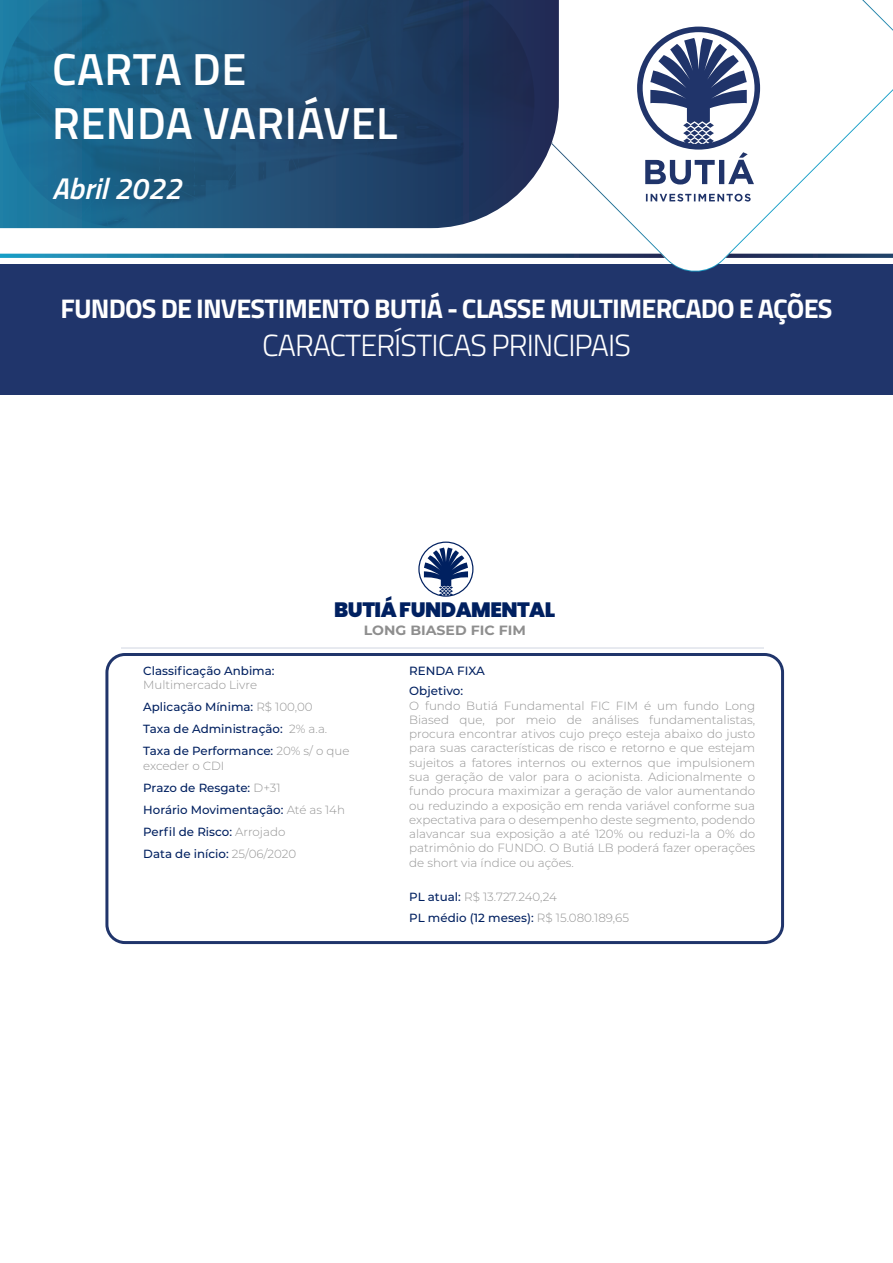
<style>
.page{position:relative;width:893px;height:1263px;background:#fff}
.page>*{position:absolute;margin:0;border:0;box-sizing:border-box;transform-origin:0 0}
.t1{font:600 45px "Titillium Web";letter-spacing:.01em;color:#fff}
.t2{font:300 30.6px "Titillium Web";letter-spacing:-.03em;color:#fff}
.t3{font:italic 600 30px "Titillium Web";color:#fff}
.t4{font:700 27px "Titillium Web";letter-spacing:-.03em;color:#fff}
.t5{font:900 20.7px "Poppins";letter-spacing:-.025em;color:#002060}
.t6{font:700 13.35px "Montserrat";color:#8e8e8e;scale:1.05 1}
.t7{font:300 11.85px/14.2px "Montserrat";color:#939393;text-align:justify}
.t8{font:500 11.85px/22.2px "Montserrat";color:#002060}
.s1{font-weight:300;color:#939393}
.s2{font-weight:500;color:#002060}
</style>
<div class="page">
<svg style="left:121px;top:647px;width:642px;height:2px"></svg>
<div style="left:418px;top:541px;width:55px;height:56px;border:1px solid #002060;border-radius:50%"></div>
<svg style="left:424px;top:547px;width:44px;height:49px"></svg>
<div style="left:0;top:265px;width:893px;height:130px;background:#20356b"></div>
<svg style="left:549px;top:0;width:344px;height:272px"></svg>
<svg style="left:0;top:0;width:559px;height:228px;background:#265479"></svg>
<svg style="left:637px;top:27px;width:123px;height:175px"></svg>
<svg style="left:0;top:254px;width:665px;height:4px;background:#256389"></svg>
<svg style="left:726px;top:254px;width:167px;height:4px"></svg>
<div style="left:105px;top:653px;width:679px;height:291px;border:3px solid #20356b;border-radius:18px"></div>
<p class="t1" style="left:52px;top:35px;width:196px">CARTA DE</p>
<p class="t1" style="left:52px;top:89px;width:347px">RENDA VARIÁVEL</p>
<p class="t3" style="left:52px;top:166px;width:131px">Abril 2022</p>
<p class="t4" style="left:60px;top:288px;width:773px">FUNDOS DE INVESTIMENTO BUTIÁ - CLASSE MULTIMERCADO E AÇÕES</p>
<p class="t2" style="left:262px;top:323px;width:370px">CARACTERÍSTICAS PRINCIPAIS</p>
<p class="t5" style="left:334px;top:598px;width:222px">BUTIÁ FUNDAMENTAL</p>
<p class="t6" style="left:364px;top:620px;width:156px">LONG BIASED FIC FIM</p>
<p class="t8" style="left:143px;top:663px;width:133px;line-height:14.2px">Classificação Anbima:<br><span class="s1">Multimercado Livre</span></p>
<p class="t8" style="left:143px;top:695px;width:208px">Aplicação Mínima: <span class="s1">R$ 100,00<br></span>Taxa de Administração: <span class="s1">2% a.a.<br></span>Taxa de Performance: <span class="s1">20% s/ o que</span></p>
<p class="t8" style="left:143px;top:754px;width:203px"><span class="s1">exceder o CDI<br></span>Prazo de Resgate: <span class="s1">D+31<br></span>Horário Movimentação: <span class="s1">Até as 14h<br></span>Perfil de Risco: <span class="s1">Arrojado<br></span>Data de início: <span class="s1">25/06/2020</span></p>
<p class="t8" style="left:409px;top:660px;width:77px;line-height:20.4px">RENDA FIXA<br>Objetivo:</p>
<p class="t7" style="left:409px;top:698px;width:347px">O fundo Butiá Fundamental FIC FIM é um fundo Long Biased que, por meio de análises fundamentalistas, procura encontrar ativos cujo preço esteja abaixo do justo para suas características de risco e retorno e que estejam sujeitos a fatores internos ou externos que impulsionem sua geração de valor para o acionista. Adicionalmente o fundo procura maximizar a geração de valor aumentando ou reduzindo a exposição em renda variável conforme sua expectativa para o desempenho deste segmento, podendo alavancar sua exposição a até 120% ou reduzi-la a 0% do patrimônio do FUNDO. O Butiá LB poderá fazer operações de short via índice ou ações.</p>
<p class="t7" style="left:409px;top:886px;width:221px;line-height:20.4px"><span class="s2">PL atual:</span> R$ 13.727.240,24<br><span class="s2">PL médio (12 meses):</span> R$ 15.080.189,65</p>
</div>
